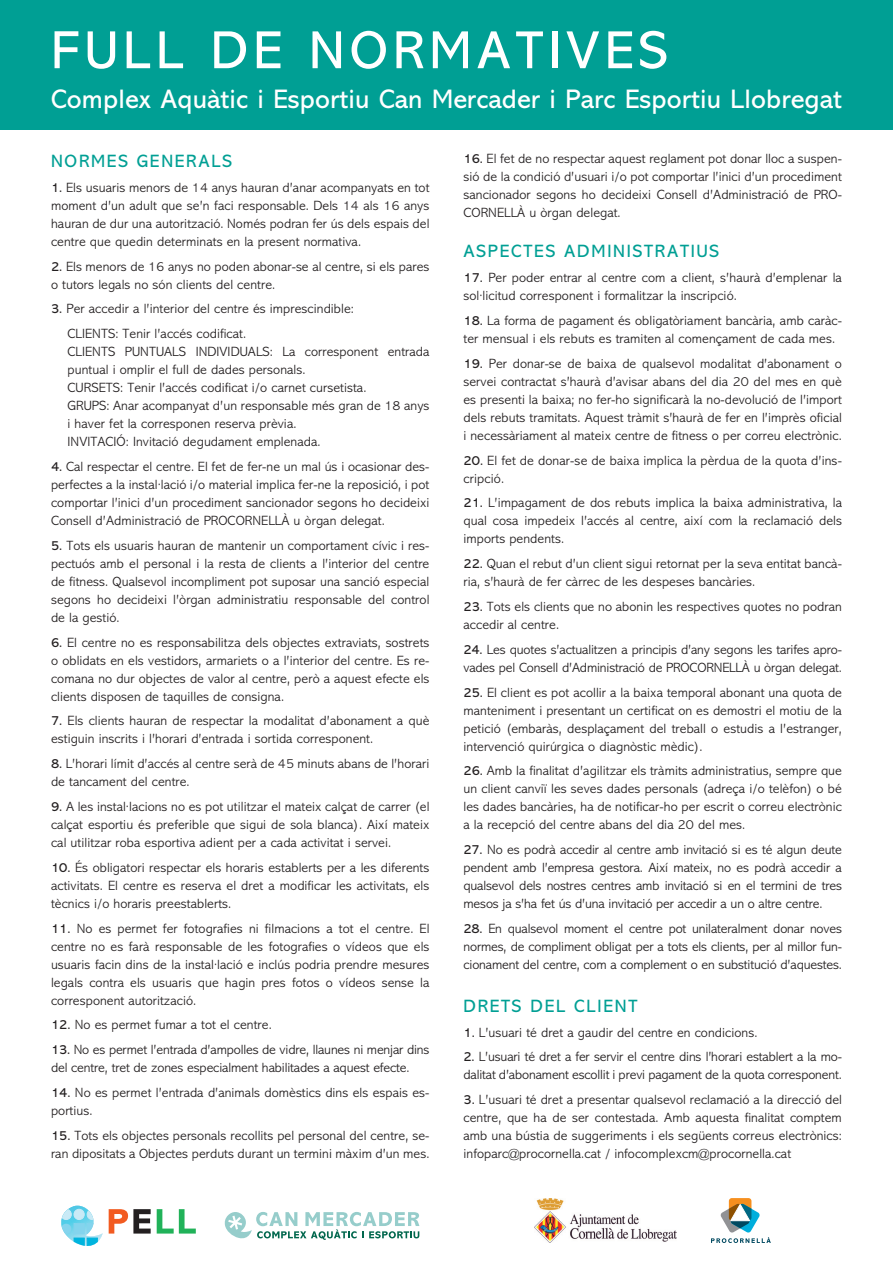
<style>
.page{position:relative;width:893px;height:1263px;background:#fff}
.page>*{position:absolute;margin:0;border:0;box-sizing:border-box;transform-origin:0 0}
.t1{font:54px "M Abadi";letter-spacing:.1em;color:#fff}
.t2{font:27px "M Abadi";letter-spacing:.005em;color:#fff}
.t3{font:18px "M Abadi";letter-spacing:.1em;color:#009f94}
.t4{font:300 13.5px/18px "M Abadi";letter-spacing:.005em;color:#231f20;text-align:justify}
.s1{font-weight:400}
</style>
<div class="page">
<div style="left:0;top:0;width:893px;height:130px;background:#009f94"></div>
<svg style="left:225px;top:1212px;width:194px;height:28px"></svg>
<svg style="left:61px;top:1205px;width:42px;height:41px"></svg>
<svg style="left:61px;top:1209px;width:10px;height:10px"></svg>
<div style="left:61px;top:1209px;width:10px;height:11px;border:1px solid #c9eaf6;border-radius:50%"></div>
<div style="left:74px;top:1209px;width:10px;height:10px;background:#c9eaf6;border-radius:50%"></div>
<div style="left:74px;top:1209px;width:10px;height:11px;border:1px solid #c9eaf6;border-radius:50%"></div>
<svg style="left:87px;top:1209px;width:10px;height:10px"></svg>
<div style="left:87px;top:1209px;width:11px;height:11px;border:1px solid #c9eaf6;border-radius:50%"></div>
<svg style="left:87px;top:1238px;width:10px;height:8px"></svg>
<div style="left:61px;top:1224px;width:10px;height:10px;background:#84d4ed;border-radius:50%"></div>
<svg style="left:87px;top:1223px;width:10px;height:11px"></svg>
<svg style="left:74px;top:1238px;width:10px;height:8px"></svg>
<div style="left:74px;top:1223px;width:10px;height:11px;background:#84d4ed"></div>
<svg style="left:109px;top:1209px;width:42px;height:24px"></svg>
<svg style="left:157px;top:1209px;width:39px;height:24px"></svg>
<div style="left:729px;top:1198px;width:22px;height:23px;background:#f68f1e;border-radius:3px"></div>
<svg style="left:711px;top:1203px;width:60px;height:40px"></svg>
<img style="left:535px;top:1198px;width:142px;height:45px">
<h1 class="t1" style="left:51px;top:20px;width:618px">FULL DE NORMATIVES</h1>
<h2 class="t2" style="left:51px;top:84px;width:792px">Complex Aquàtic i Esportiu Can Mercader i Parc Esportiu Llobregat</h2>
<h3 class="t3" style="left:51px;top:151px;width:182px">NORMES GENERALS</h3>
<p class="t4" style="left:51px;top:178px;width:380px"><span class="s1">1.</span> Els usuaris menors de 14 anys hauran d’anar acompanyats en tot moment d’un adult que se’n faci responsable. Dels 14 als 16 anys hauran de dur una autorització. Només podran fer ús dels espais del centre que quedin determinats en la present normativa.</p>
<p class="t4" style="left:51px;top:257px;width:380px"><span class="s1">2.</span> Els menors de 16 anys no poden abonar-se al centre, si els pares o tutors legals no són clients del centre.</p>
<p class="t4" style="left:68px;top:297px;width:288px;line-height:24.8px;text-indent:-16px"><span class="s1">3.</span> Per accedir a l’interior del centre és imprescindible:<br>CLIENTS: Tenir l’accés codificat.</p>
<p class="t4" style="left:68px;top:343px;width:363px;text-align:left">CLIENTS PUNTUALS INDIVIDUALS: La corresponent entrada puntual i omplir el full de dades personals.<br>CURSETS: Tenir l’accés codificat i/o carnet cursetista.<br>GRUPS: Anar acompanyat d’un responsable més gran de 18 anys i haver fet la corresponen reserva prèvia.<br>INVITACIÓ: Invitació degudament emplenada.</p>
<p class="t4" style="left:51px;top:458px;width:380px"><span class="s1">4.</span> Cal respectar el centre. El fet de fer-ne un mal ús i ocasionar des&shy;perfectes a la instal·lació i/o material implica fer-ne la reposició, i pot comportar l’inici d’un procediment sancionador segons ho decideixi Consell d’Administració de PROCORNELLÀ u òrgan delegat.</p>
<p class="t4" style="left:51px;top:536px;width:380px"><span class="s1">5.</span> Tots els usuaris hauran de mantenir un comportament cívic i res&shy;pectuós amb el personal i la resta de clients a l’interior del centre de fitness. Qualsevol incompliment pot suposar una sanció especial segons ho decideixi l’òrgan administratiu responsable del control de la gestió.</p>
<p class="t4" style="left:51px;top:633px;width:380px"><span class="s1">6.</span> El centre no es responsabilitza dels objectes extraviats, sostrets o oblidats en els vestidors, armariets o a l’interior del centre. Es re&shy;comana no dur objectes de valor al centre, però a aquest efecte els clients disposen de taquilles de consigna.</p>
<p class="t4" style="left:51px;top:712px;width:380px"><span class="s1">7.</span> Els clients hauran de respectar la modalitat d’abonament a què estiguin inscrits i l’horari d’entrada i sortida corresponent.</p>
<p class="t4" style="left:51px;top:755px;width:380px"><span class="s1">8.</span> L’horari límit d’accés al centre serà de 45 minuts abans de l’horari de tancament del centre.</p>
<p class="t4" style="left:51px;top:797px;width:380px"><span class="s1">9.</span> A les instal·lacions no es pot utilitzar el mateix calçat de carrer (el calçat esportiu és preferible que sigui de sola blanca). Així mateix cal utilitzar roba esportiva adient per a cada activitat i servei.</p>
<p class="t4" style="left:51px;top:858px;width:380px"><span class="s1">10.</span> És obligatori respectar els horaris establerts per a les diferents activitats. El centre es reserva el dret a modificar les activitats, els tècnics i/o horaris preestablerts.</p>
<p class="t4" style="left:51px;top:919px;width:380px"><span class="s1">11.</span> No es permet fer fotografies ni filmacions a tot el centre. El centre no es farà responsable de les fotografies o vídeos que els usuaris facin dins de la instal·lació e inclús podria prendre mesures legals contra els usuaris que hagin pres fotos o vídeos sense la corresponent autorització.</p>
<p class="t4" style="left:51px;top:1016px;width:222px"><span class="s1">12.</span> No es permet fumar a tot el centre.</p>
<p class="t4" style="left:51px;top:1041px;width:380px"><span class="s1">13.</span> No es permet l’entrada d’ampolles de vidre, llaunes ni menjar dins del centre, tret de zones especialment habilitades a aquest efecte.</p>
<p class="t4" style="left:51px;top:1083px;width:380px"><span class="s1">14.</span> No es permet l’entrada d’animals domèstics dins els espais es&shy;portius.</p>
<p class="t4" style="left:51px;top:1126px;width:380px"><span class="s1">15.</span> Tots els objectes personals recollits pel personal del centre, se&shy;ran dipositats a Objectes perduts durant un termini màxim d’un mes.</p>
<p class="t4" style="left:463px;top:150px;width:380px"><span class="s1">16.</span> El fet de no respectar aquest reglament pot donar lloc a suspen&shy;sió de la condició d’usuari i/o pot comportar l’inici d’un procediment sancionador segons ho decideixi Consell d’Administració de PRO-CORNELLÀ u òrgan delegat.</p>
<h3 class="t3" style="left:463px;top:241px;width:257px">ASPECTES ADMINISTRATIUS</h3>
<p class="t4" style="left:463px;top:269px;width:380px"><span class="s1">17.</span> Per poder entrar al centre com a client, s’haurà d’emplenar la sol·licitud corresponent i formalitzar la inscripció.</p>
<p class="t4" style="left:463px;top:312px;width:380px"><span class="s1">18.</span> La forma de pagament és obligatòriament bancària, amb caràc&shy;ter mensual i els rebuts es tramiten al començament de cada mes.</p>
<p class="t4" style="left:463px;top:354px;width:380px"><span class="s1">19.</span> Per donar-se de baixa de qualsevol modalitat d’abonament o servei contractat s’haurà d’avisar abans del dia 20 del mes en què es presenti la baixa; no fer-ho significarà la no-devolució de l’import dels rebuts tramitats. Aquest tràmit s’haurà de fer en l’imprès oficial i necessàriament al mateix centre de fitness o per correu electrònic.</p>
<p class="t4" style="left:463px;top:451px;width:380px"><span class="s1">20.</span> El fet de donar-se de baixa implica la pèrdua de la quota d’ins&shy;cripció.</p>
<p class="t4" style="left:463px;top:494px;width:380px"><span class="s1">21.</span> L’impagament de dos rebuts implica la baixa administrativa, la qual cosa impedeix l’accés al centre, així com la reclamació dels imports pendents.</p>
<p class="t4" style="left:463px;top:555px;width:380px"><span class="s1">22.</span> Quan el rebut d’un client sigui retornat per la seva entitat bancà&shy;ria, s’haurà de fer càrrec de les despeses bancàries.</p>
<p class="t4" style="left:463px;top:597px;width:380px"><span class="s1">23.</span> Tots els clients que no abonin les respectives quotes no podran accedir al centre.</p>
<p class="t4" style="left:463px;top:640px;width:380px"><span class="s1">24.</span> Les quotes s’actualitzen a principis d’any segons les tarifes apro&shy;vades pel Consell d’Administració de PROCORNELLÀ u òrgan delegat.</p>
<p class="t4" style="left:463px;top:683px;width:380px"><span class="s1">25.</span> El client es pot acollir a la baixa temporal abonant una quota de manteniment i presentant un certificat on es demostri el motiu de la petició (embaràs, desplaçament del treball o estudis a l’estranger, intervenció quirúrgica o diagnòstic mèdic).</p>
<p class="t4" style="left:463px;top:762px;width:380px"><span class="s1">26.</span> Amb la finalitat d’agilitzar els tràmits administratius, sempre que un client canviï les seves dades personals (adreça i/o telèfon) o bé les dades bancàries, ha de notificar-ho per escrit o correu electrònic a la recepció del centre abans del dia 20 del mes.</p>
<p class="t4" style="left:463px;top:841px;width:380px"><span class="s1">27.</span> No es podrà accedir al centre amb invitació si es té algun deute pendent amb l’empresa gestora. Així mateix, no es podrà accedir a qualsevol dels nostres centres amb invitació si en el termini de tres mesos ja s’ha fet ús d’una invitació per accedir a un o altre centre.</p>
<p class="t4" style="left:463px;top:919px;width:380px"><span class="s1">28.</span> En qualsevol moment el centre pot unilateralment donar noves normes, de compliment obligat per a tots els clients, per al millor fun&shy;cionament del centre, com a complement o en substitució d’aquestes.</p>
<h3 class="t3" style="left:463px;top:996px;width:175px">DRETS DEL CLIENT</h3>
<p class="t4" style="left:463px;top:1023px;width:295px"><span class="s1">1.</span> L’usuari té dret a gaudir del centre en condicions.</p>
<p class="t4" style="left:463px;top:1048px;width:380px"><span class="s1">2.</span> L’usuari té dret a fer servir el centre dins l’horari establert a la mo&shy;dalitat d’abonament escollit i previ pagament de la quota corresponent.</p>
<p class="t4" style="left:463px;top:1091px;width:380px"><span class="s1">3.</span> L’usuari té dret a presentar qualsevol reclamació a la direcció del centre, que ha de ser contestada. Amb aquesta finalitat comptem amb una bústia de suggeriments i els següents correus electrònics: infoparc@procornella.cat / infocomplexcm@procornella.cat</p>
</div>
